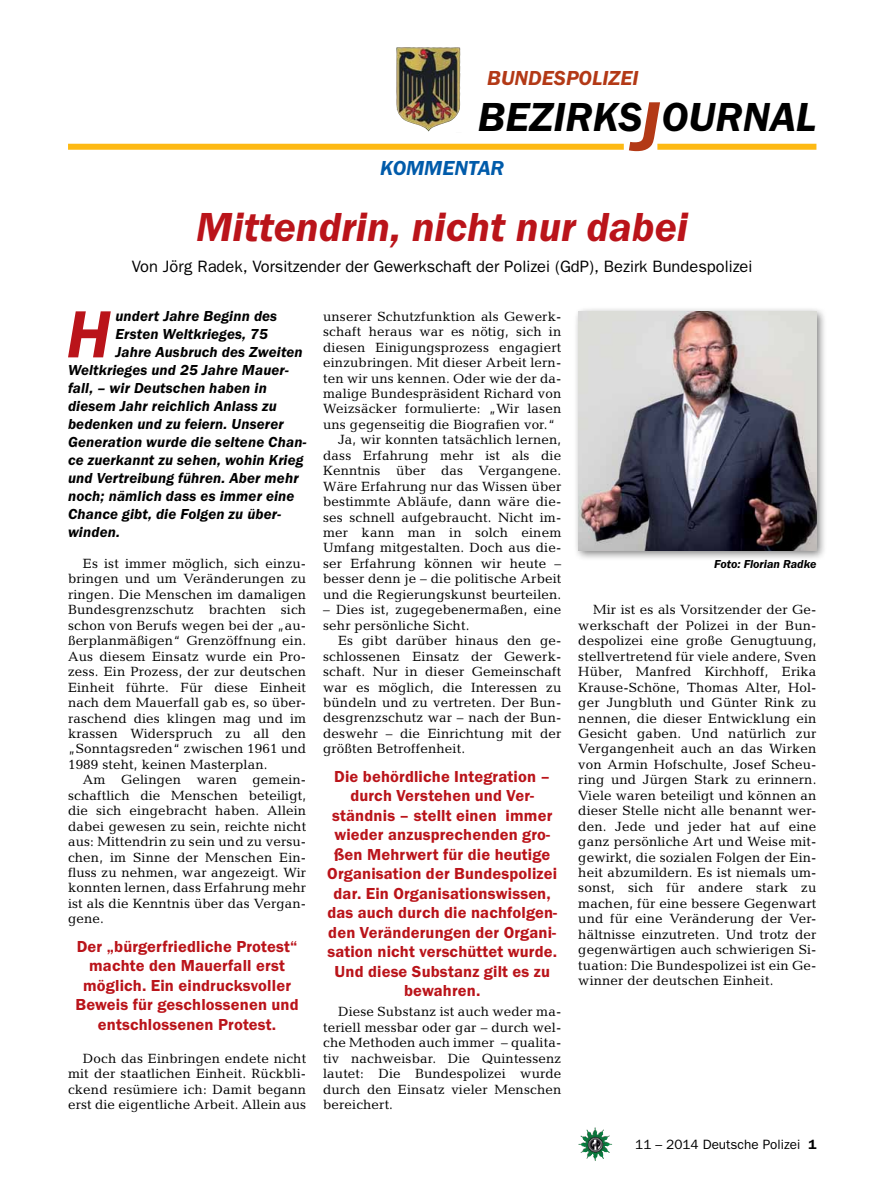
<style>
.page{position:relative;width:893px;height:1191px;background:#fff}
.page>*{position:absolute;margin:0;border:0;box-sizing:border-box;transform-origin:0 0}
.t1{font:italic 600 69px "Franklin Gothic Itc T";color:#ba141a}
.t2{font:italic 600 42px "Franklin Gothic Itc T";color:#ba141a}
.t3{font:italic 600 42px "Franklin Gothic Itc T";color:#000}
.t4{font:italic 600 21px "Franklin Gothic Itc T";color:#b33916}
.t5{font:italic 600 21px "Franklin Gothic Itc T";color:#005baa}
.t6{font:600 16.5px/19.5px "Franklin Gothic Itc T";letter-spacing:.01em;color:#ba141a;text-align:center}
.t7{font:16.5px "Franklin Gothic";color:#000}
.t8{font:italic 600 15px "Franklin Gothic Itc T";letter-spacing:.01em;color:#000}
.t9{font:13.5px/15.5px "Candida";letter-spacing:.01em;color:#000;text-align:justify}
.t10{font:13.5px "Franklin Gothic";color:#000}
.t11{font:italic 600 12px "Franklin Gothic Itc T";color:#000}
.s1{font-size:72px;color:#b33916}
.s2{font-weight:600}
</style>
<div class="page">
<img style="left:578px;top:1127px;width:17px;height:25px">
<img style="left:396px;top:47px;width:65px;height:85px">
<div style="left:657px;top:144px;width:159px;height:6px;background:#fdb913"></div>
<div style="left:68px;top:144px;width:556px;height:6px;background:#fdb913"></div>
<div style="left:573px;top:306px;width:254px;height:255px;background:#000;opacity:.5"></div>
<img style="left:578px;top:311px;width:238px;height:239px">
<h3 class="t4" style="left:487px;top:66px;width:153px">BUNDESPOLIZEI</h3>
<h2 class="t3" style="left:478px;top:93px;width:340px">BEZIRKS<span class="s1">J</span>OURNAL</h2>
<h3 class="t5" style="left:380px;top:156px;width:126px">KOMMENTAR</h3>
<h2 class="t2" style="left:196px;top:202px;width:493px">Mittendrin, nicht nur dabei</h2>
<p class="t7" style="left:132px;top:257px;width:622px">Von Jörg Radek, Vorsitzender der Gewerkschaft der Polizei (GdP), Bezirk Bundespolizei</p>
<h1 class="t1" style="left:66px;top:294px;width:46px">H</h1>
<p class="t8" style="left:115px;top:308px;width:163px">undert Jahre Beginn des</p>
<p class="t8" style="left:115px;top:326px;width:154px">Ersten Weltkrieges, 75</p>
<p class="t8" style="left:115px;top:344px;width:189px">Jahre Ausbruch des Zweiten</p>
<p class="t8" style="left:68px;top:362px;width:222px">Weltkrieges und 25 Jahre Mauer-</p>
<p class="t8" style="left:68px;top:380px;width:200px">fall, – wir Deutschen haben in</p>
<p class="t8" style="left:68px;top:398px;width:210px">diesem Jahr reichlich Anlass zu</p>
<p class="t8" style="left:68px;top:416px;width:217px">bedenken und zu feiern. Unserer</p>
<p class="t8" style="left:68px;top:434px;width:240px">Generation wurde die seltene Chan-</p>
<p class="t8" style="left:68px;top:452px;width:237px">ce zuerkannt zu sehen, wohin Krieg</p>
<p class="t8" style="left:68px;top:470px;width:232px">und Vertreibung führen. Aber mehr</p>
<p class="t8" style="left:68px;top:488px;width:228px">noch; nämlich dass es immer eine</p>
<p class="t8" style="left:68px;top:506px;width:215px">Chance gibt, die Folgen zu über-</p>
<p class="t8" style="left:68px;top:524px;width:54px">winden.</p>
<p class="t9" style="left:68px;top:556px;width:240px;text-indent:15px">Es ist immer möglich, sich einzu&shy;bringen und um Veränderungen zu ringen. Die Menschen im damaligen Bundesgrenzschutz brachten sich schon von Berufs wegen bei der „au&shy;ßerplanmäßigen“ Grenzöffnung ein.<br>Aus diesem Einsatz wurde ein Pro&shy;zess. Ein Prozess, der zur deutschen Einheit führte. Für diese Einheit nach dem Mauerfall gab es, so über&shy;raschend dies klingen mag und im krassen Widerspruch zu all den „Sonntagsreden“ zwischen 1961 und 1989 steht, keinen Masterplan.</p>
<p class="t9" style="left:68px;top:772px;width:240px;text-indent:15px">Am Gelingen waren gemein&shy;schaftlich die Menschen beteiligt, die sich eingebracht haben. Allein dabei gewesen zu sein, reichte nicht aus: Mittendrin zu sein und zu versu&shy;chen, im Sinne der Menschen Ein&shy;fluss zu nehmen, war angezeigt. Wir konnten lernen, dass Erfahrung mehr ist als die Kenntnis über das Vergan&shy;gene.</p>
<p class="t6" style="left:75px;top:936px;width:225px">Der „bürgerfriedliche Protest“ machte den Mauerfall erst möglich. Ein eindrucksvoller<br>Beweis für geschlossenen und entschlossenen Protest.</p>
<p class="t9" style="left:68px;top:1050px;width:240px;text-indent:15px">Doch das Einbringen endete nicht mit der staatlichen Einheit. Rückbli&shy;ckend resümiere ich: Damit begann erst die eigentliche Arbeit. Allein aus</p>
<p class="t9" style="left:323px;top:308px;width:240px">unserer Schutzfunktion als Gewerk-</p>
<p class="t9" style="left:323px;top:324px;width:240px">schaft heraus war es nötig, sich in</p>
<p class="t9" style="left:323px;top:339px;width:240px">diesen Einigungsprozess engagiert</p>
<p class="t9" style="left:323px;top:355px;width:240px">einzubringen. Mit dieser Arbeit lern-</p>
<p class="t9" style="left:323px;top:370px;width:240px">ten wir uns kennen. Oder wie der da-</p>
<p class="t9" style="left:323px;top:386px;width:240px">malige Bundespräsident Richard von</p>
<p class="t9" style="left:323px;top:401px;width:240px">Weizsäcker formulierte: „Wir lasen</p>
<p class="t9" style="left:323px;top:416px;width:234px">uns gegenseitig die Biografien vor.“</p>
<p class="t9" style="left:338px;top:432px;width:225px">Ja, wir konnten tatsächlich lernen,</p>
<p class="t9" style="left:323px;top:447px;width:240px">dass Erfahrung mehr ist als die</p>
<p class="t9" style="left:323px;top:463px;width:240px">Kenntnis über das Vergangene.</p>
<p class="t9" style="left:323px;top:478px;width:240px">Wäre Erfahrung nur das Wissen über</p>
<p class="t9" style="left:323px;top:494px;width:240px">bestimmte Abläufe, dann wäre die-</p>
<p class="t9" style="left:323px;top:509px;width:240px">ses schnell aufgebraucht. Nicht im-</p>
<p class="t9" style="left:323px;top:525px;width:240px">mer kann man in solch einem</p>
<p class="t9" style="left:323px;top:540px;width:240px">Umfang mitgestalten. Doch aus die-</p>
<p class="t9" style="left:323px;top:555px;width:240px">ser Erfahrung können wir heute –</p>
<p class="t9" style="left:323px;top:571px;width:240px">besser denn je – die politische Arbeit</p>
<p class="t9" style="left:323px;top:586px;width:240px">und die Regierungskunst beurteilen.</p>
<p class="t9" style="left:323px;top:602px;width:240px">– Dies ist, zugegebenermaßen, eine sehr persönliche Sicht.</p>
<p class="t9" style="left:323px;top:633px;width:240px;text-indent:15px">Es gibt darüber hinaus den ge&shy;schlossenen Einsatz der Gewerk&shy;schaft. Nur in dieser Gemeinschaft war es möglich, die Interessen zu bündeln und zu vertreten. Der Bun&shy;desgrenzschutz war – nach der Bun&shy;deswehr – die Einrichtung mit der größten Betroffenheit.</p>
<p class="t6" style="left:327px;top:766px;width:231px">Die behördliche Integration – durch Verstehen und Ver&shy;ständnis – stellt einen immer wieder anzusprechenden gro&shy;ßen Mehrwert für die heutige<br>Organisation der Bundespolizei dar. Ein Organisationswissen, das auch durch die nachfolgen&shy;den Veränderungen der Organi&shy;sation nicht verschüttet wurde.<br>Und diese Substanz gilt es zu bewahren.</p>
<p class="t9" style="left:323px;top:1004px;width:240px;text-indent:15px">Diese Substanz ist auch weder ma&shy;teriell messbar oder gar – durch wel&shy;che Methoden auch immer – qualita&shy;tiv nachweisbar. Die Quintessenz lautet: Die Bundespolizei wurde durch den Einsatz vieler Menschen bereichert.</p>
<p class="t11" style="left:714px;top:557px;width:104px">Foto: Florian Radke</p>
<p class="t9" style="left:578px;top:602px;width:240px;text-indent:15px">Mir ist es als Vorsitzender der Ge&shy;werkschaft der Polizei in der Bun&shy;despolizei eine große Genugtuung, stellvertretend für viele andere, Sven Hüber, Manfred Kirchhoff, Erika Krause-Schöne, Thomas Alter, Hol&shy;ger Jungbluth und Günter Rink zu nennen, die dieser Entwicklung ein Gesicht gaben. Und natürlich zur Vergangenheit auch an das Wirken von Armin Hofschulte, Josef Scheu&shy;ring und Jürgen Stark zu erinnern.<br>Viele waren beteiligt und können an dieser Stelle nicht alle benannt wer&shy;den. Jede und jeder hat auf eine ganz persönliche Art und Weise mit&shy;gewirkt, die sozialen Folgen der Ein&shy;heit abzumildern. Es ist niemals um&shy;sonst, sich für andere stark zu machen, für eine bessere Gegenwart und für eine Veränderung der Ver&shy;hältnisse einzutreten. Und trotz der gegenwärtigen auch schwierigen Si&shy;tuation: Die Bundespolizei ist ein Ge&shy;winner der deutschen Einheit.</p>
<p class="t10" style="left:635px;top:1136px;width:183px">11 – 2014 Deutsche Polizei <span class="s2">1</span></p>
</div>
